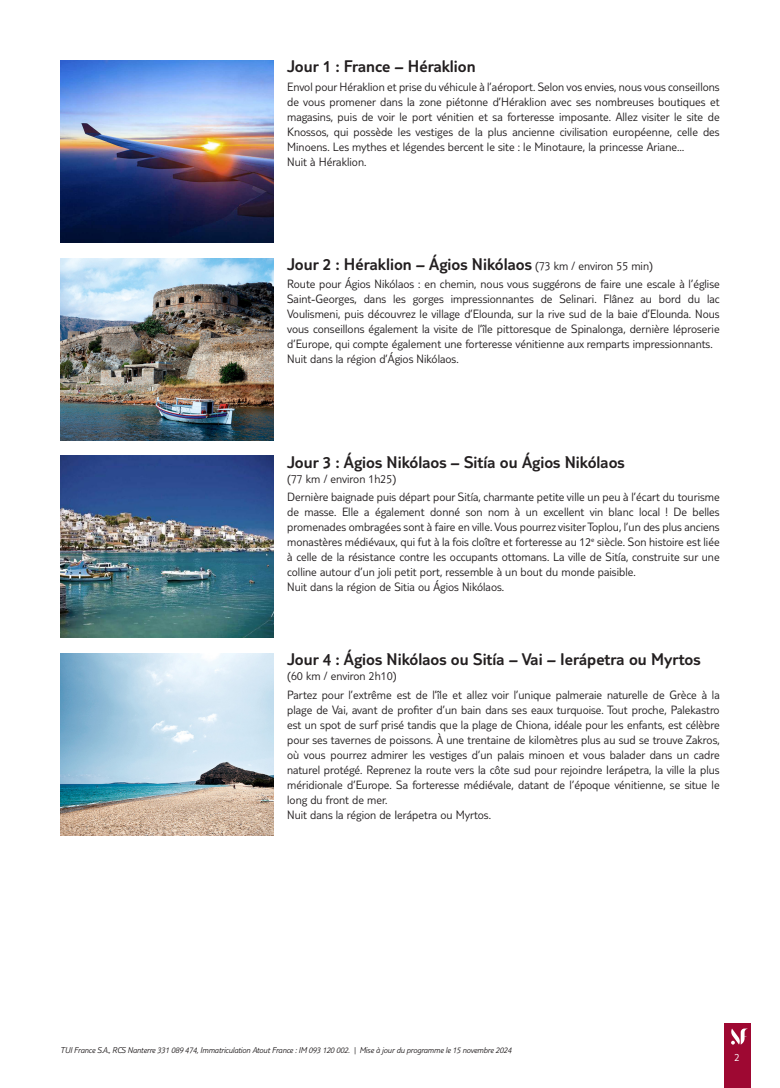
<style>
.page{position:relative;width:780px;height:1088px;background:#fff}
.page>*{position:absolute;margin:0;border:0;box-sizing:border-box;transform-origin:0 0}
.t1{font:300 17.5px "TUI Type";color:#231f20}
.t2{font:300 12.5px/15px "TUI Type";color:#231f20}
.t3{font:300 11.25px "TUI Type";color:#fff}
.t4{font:italic 300 8.75px "TUI Type";letter-spacing:-.02em;color:#231f20}
.s1{font-size:12.5px}
</style>
<div class="page">
<div style="left:724px;top:1023px;width:26px;height:65px;background:#9e0832"></div>
<svg style="left:731px;top:1028px;width:17px;height:16px"></svg>
<img style="left:60px;top:60px;width:213px;height:182px">
<img style="left:60px;top:258px;width:213px;height:182px">
<img style="left:60px;top:456px;width:213px;height:182px">
<img style="left:60px;top:654px;width:213px;height:182px">
<h1 class="t1" style="left:287px;top:56px;width:190px">Jour 1 : France – Héraklion</h1>
<p class="t2" style="left:287px;top:79px;width:434px">Envol pour Héraklion et prise du véhicule à l’aéroport. Selon vos envies, nous vous conseillons de vous promener dans la zone piétonne d’Héraklion avec ses nombreuses boutiques et magasins, puis de voir le port vénitien et sa forteresse imposante. Allez visiter le site de Knossos, qui possède les vestiges de la plus ancienne civilisation européenne, celle des Minoens. Les mythes et légendes bercent le site : le Minotaure, la princesse Ariane…<br>Nuit à Héraklion.</p>
<h1 class="t1" style="left:287px;top:254px;width:367px">Jour 2 : Héraklion – Ágios Nikólaos <span class="s1">(73 km / environ 55 min)</span></h1>
<p class="t2" style="left:287px;top:276px;width:434px">Route pour Ágios Nikólaos : en chemin, nous vous suggérons de faire une escale à l’église Saint-Georges, dans les gorges impressionnantes de Selinari. Flânez au bord du lac Voulismeni, puis découvrez le village d’Elounda, sur la rive sud de la baie d’Elounda. Nous vous conseillons également la visite de l’île pittoresque de Spinalonga, dernière léproserie d’Europe, qui compte également une forteresse vénitienne aux remparts impressionnants.<br>Nuit dans la région d’Ágios Nikólaos.</p>
<h1 class="t1" style="left:287px;top:452px;width:339px">Jour 3 : Ágios Nikólaos – Sitía ou Ágios Nikólaos</h1>
<p class="t2" style="left:287px;top:469px;width:434px;line-height:18.5px">(77 km / environ 1h25)<br>Dernière baignade puis départ pour Sitía, charmante petite ville un peu à l’écart du tourisme</p>
<p class="t2" style="left:287px;top:504px;width:434px">de masse. Elle a également donné son nom à un excellent vin blanc local ! De belles promenades ombragées sont à faire en ville. Vous pourrez visiter Toplou, l’un des plus anciens monastères médiévaux, qui fut à la fois cloître et forteresse au 12<sup>e</sup> siècle. Son histoire est liée à celle de la résistance contre les occupants ottomans. La ville de Sitía, construite sur une colline autour d’un joli petit port, ressemble à un bout du monde paisible.<br>Nuit dans la région de Sitia ou Ágios Nikólaos.</p>
<h1 class="t1" style="left:287px;top:649px;width:415px">Jour 4 : Ágios Nikólaos ou Sitía – Vai – Ierápetra ou Myrtos</h1>
<p class="t2" style="left:287px;top:667px;width:434px;line-height:18.5px">(60 km / environ 2h10)<br>Partez pour l’extrême est de l’île et allez voir l’unique palmeraie naturelle de Grèce à la</p>
<p class="t2" style="left:287px;top:702px;width:434px">plage de Vai, avant de profiter d’un bain dans ses eaux turquoise. Tout proche, Palekastro est un spot de surf prisé tandis que la plage de Chiona, idéale pour les enfants, est célèbre pour ses tavernes de poissons. À une trentaine de kilomètres plus au sud se trouve Zakros, où vous pourrez admirer les vestiges d’un palais minoen et vous balader dans un cadre naturel protégé. Reprenez la route vers la côte sud pour rejoindre Ierápetra, la ville la plus méridionale d’Europe. Sa forteresse médiévale, datant de l’époque vénitienne, se situe le long du front de mer.<br>Nuit dans la région de Ierápetra ou Myrtos.</p>
<p class="t4" style="left:60px;top:1045px;width:452px">TUI France S.A., RCS Nanterre 331 089 474, Immatriculation Atout France : IM 093 120 002. | Mise à jour du programme le 15 novembre 2024</p>
<p class="t3" style="left:734px;top:1050px;width:7px">2</p>
</div>
